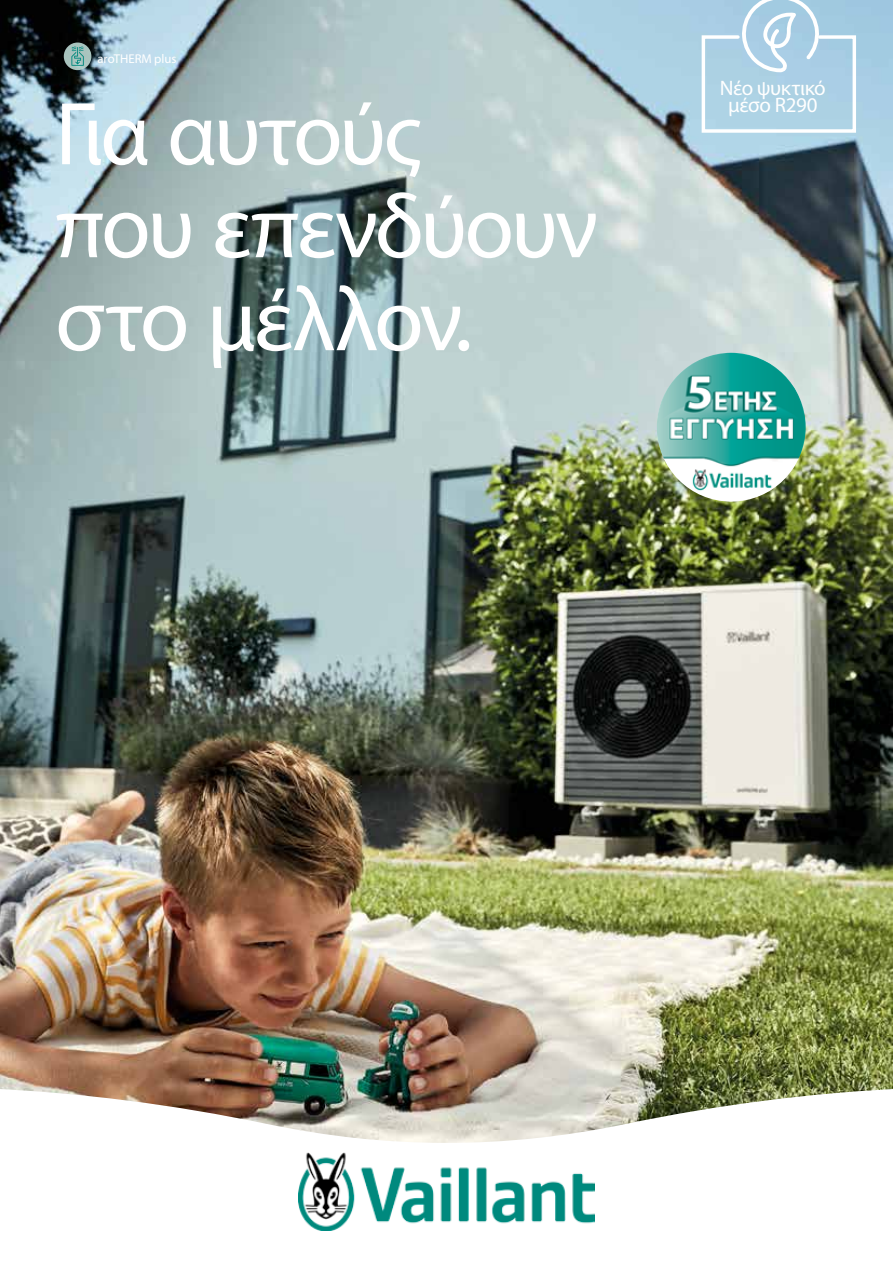
<style>
.page{position:relative;width:893px;height:1263px;background:#fff}
.page>*{position:absolute;margin:0;border:0;box-sizing:border-box;transform-origin:0 0}
.t1{font:90px/93px "Myriad Pro";letter-spacing:-.035em;color:#fff}
.t2{font:21px/16.5px "Myriad Pro";letter-spacing:-.02em;color:#fff;text-align:center}
.t3{font:12.75px "Myriad Pro";letter-spacing:-.005em;color:#fff}
</style>
<div class="page">
<img style="left:0;top:0;width:893px;height:1088px">
<svg style="left:700px;top:0;width:158px;height:134px;background:#b3d4e7"></svg>
<img style="left:657px;top:353px;width:149px;height:149px;border-radius:74px">
<svg style="left:0;top:1088px;width:893px;height:143px"></svg>
<img style="left:298px;top:1152px;width:296px;height:78px">
<div style="left:64px;top:43px;width:27px;height:27px;background:#a9c4be;border-radius:50%"></div>
<svg style="left:71px;top:46px;width:13px;height:20px"></svg>
<p class="t3" style="left:98px;top:51px;width:80px">aroTHERM plus</p>
<p class="t1" style="left:55px;top:86px;width:544px">Για αυτούς<br>που επενδύουν στο μέλλον.</p>
<p class="t2" style="left:720px;top:80px;width:107px">Νέο ψυκτικό μέσο R290</p>
</div>
